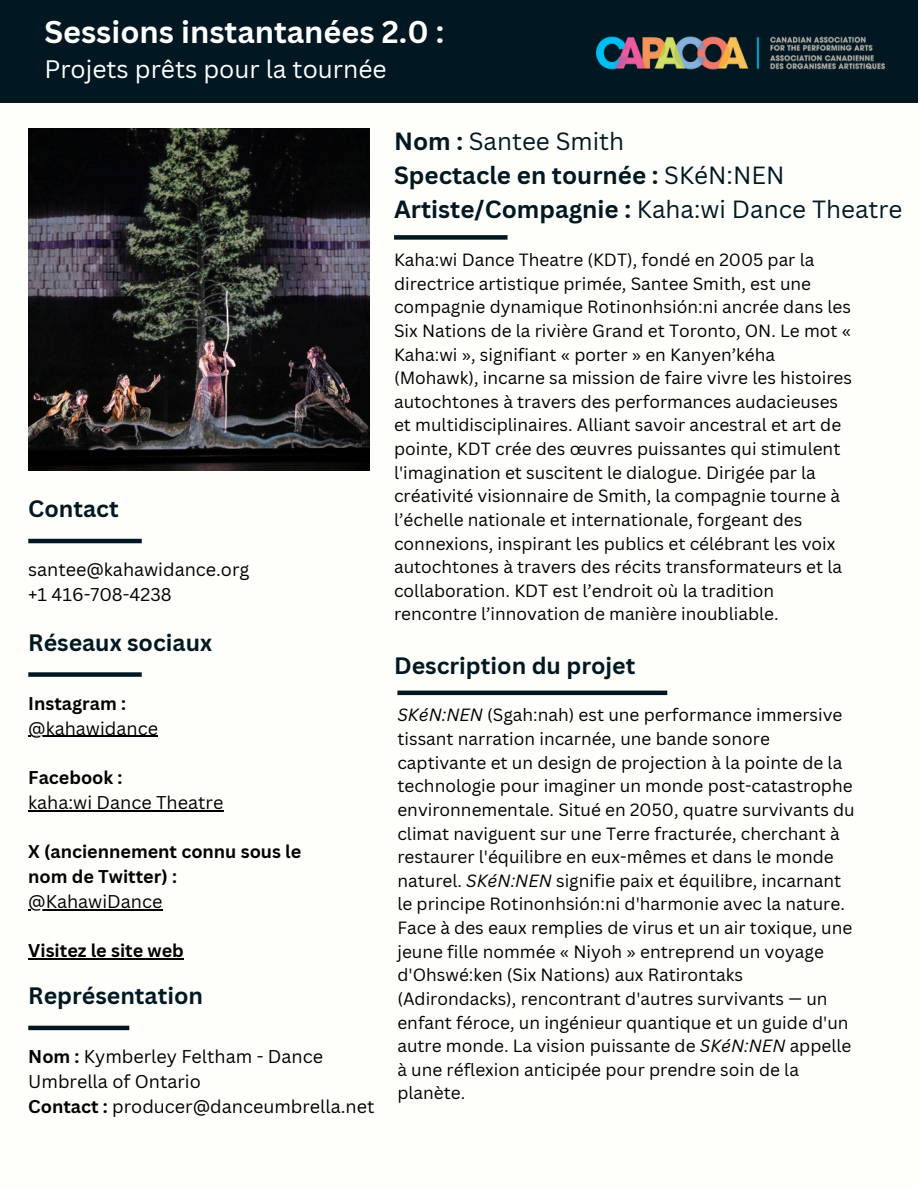
<style>
.page{position:relative;width:918px;height:1188px;background:#fefffa}
.page>*{position:absolute;margin:0;border:0;box-sizing:border-box;transform-origin:0 0}
.t1{font:700 30.6px "Canva Sans";color:#fff}
.t2{font:24.6px "Canva Sans";color:#fff}
.t3{font:700 24.15px/33.8px "Canva Sans";color:#011822}
.t4{font:700 23.1px "Canva Sans";color:#011822}
.t5{font:18px/24.8px "Canva Sans";color:#000}
.t6{font:700 18px/24.8px "Canva Sans";color:#000}
.t7{font:17.25px/23.7px "Canva Sans";color:#000}
.s1{font-weight:700}
.s2{font-weight:400}
.s3{font-style:italic}
</style>
<div class="page">
<div style="left:0;top:0;width:918px;height:103px;background:#011822"></div>
<img style="left:596px;top:36px;width:289px;height:34px">
<img style="left:28px;top:128px;width:342px;height:342px">
<hr style="left:28px;top:539px;width:114px;height:4px;background:#011822">
<div style="left:28px;top:672px;width:114px;height:5px;background:#011822"></div>
<hr style="left:28px;top:736px;width:130px;height:1px;background:#000">
<hr style="left:28px;top:810px;width:195px;height:1px;background:#000">
<hr style="left:28px;top:909px;width:134px;height:1px;background:#000">
<hr style="left:28px;top:959px;width:156px;height:1px;background:#000">
<hr style="left:397px;top:691px;width:270px;height:4px;background:#011822">
<div style="left:394px;top:235px;width:114px;height:5px;background:#011822"></div>
<hr style="left:28px;top:1026px;width:101px;height:4px;background:#011822">
<p class="t1" style="left:44px;top:10px;width:401px">Sessions instantanées 2.0 :</p>
<p class="t2" style="left:44px;top:52px;width:344px">Projets prêts pour la tournée</p>
<p class="t4" style="left:28px;top:493px;width:92px">Contact</p>
<p class="t5" style="left:28px;top:557px;width:223px">santee@kahawidance.org</p>
<h1 class="t5" style="left:28px;top:582px;width:145px">+1 416-708-4238</h1>
<p class="t4" style="left:28px;top:626px;width:185px">Réseaux sociaux</p>
<p class="t6" style="left:28px;top:691px;width:99px">Instagram :</p>
<p class="t5" style="left:28px;top:715px;width:131px">@kahawidance</p>
<p class="t6" style="left:28px;top:765px;width:96px">Facebook :</p>
<h1 class="t5" style="left:28px;top:790px;width:197px">kaha:wi Dance Theatre</h1>
<p class="t6" style="left:28px;top:839px;width:275px">X (anciennement connu sous le nom de Twitter) :</p>
<p class="t5" style="left:28px;top:889px;width:136px">@KahawiDance</p>
<p class="t6" style="left:28px;top:938px;width:157px">Visitez le site web</p>
<p class="t4" style="left:28px;top:980px;width:176px">Représentation</p>
<p class="t5" style="left:28px;top:1044px;width:296px"><span class="s1">Nom :</span> Kymberley Feltham - Dance<br>Umbrella of Ontario</p>
<p class="t5" style="left:28px;top:1093px;width:348px"><span class="s1">Contact :</span> producer@danceumbrella.net</p>
<p class="t3" style="left:394px;top:124px;width:510px">Nom : <span class="s2">Santee Smith<br></span>Spectacle en tournée : <span class="s2">SKéN:NEN<br></span>Artiste/Compagnie : <span class="s2">Kaha:wi Dance Theatre</span></p>
<h3 class="t7" style="left:394px;top:248px;width:460px">Kaha:wi Dance Theatre (KDT), fondé en 2005 par la directrice artistique primée, Santee Smith, est une compagnie dynamique Rotinonhsión:ni ancrée dans les Six Nations de la rivière Grand et Toronto, ON. Le mot « Kaha:wi », signifiant « porter » en Kanyen’kéha (Mohawk), incarne sa mission de faire vivre les histoires autochtones à travers des performances audacieuses et multidisciplinaires. Alliant savoir ancestral et art de pointe, KDT crée des œuvres puissantes qui stimulent l'imagination et suscitent le dialogue. Dirigée par la créativité visionnaire de Smith, la compagnie tourne à l’échelle nationale et internationale, forgeant des connexions, inspirant les publics et célébrant les voix autochtones à travers des récits transformateurs et la collaboration. KDT est l’endroit où la tradition rencontre l’innovation de manière inoubliable.</h3>
<p class="t4" style="left:394px;top:649px;width:243px">Description du projet</p>
<h1 class="t7" style="left:397px;top:703px;width:459px"><span class="s3">SKéN:NEN</span> (Sgah:nah) est une performance immersive tissant narration incarnée, une bande sonore captivante et un design de projection à la pointe de la technologie pour imaginer un monde post-catastrophe environnementale. Situé en 2050, quatre survivants du climat naviguent sur une Terre fracturée, cherchant à restaurer l'équilibre en eux-mêmes et dans le monde naturel. <span class="s3">SKéN:NEN</span> signifie paix et équilibre, incarnant le principe Rotinonhsión:ni d'harmonie avec la nature.<br>Face à des eaux remplies de virus et un air toxique, une jeune fille nommée « Niyoh » entreprend un voyage d'Ohswé:ken (Six Nations) aux Ratirontaks (Adirondacks), rencontrant d'autres survivants — un enfant féroce, un ingénieur quantique et un guide d'un autre monde. La vision puissante de <span class="s3">SKéN:NEN</span> appelle à une réflexion anticipée pour prendre soin de la planète.</h1>
</div>
